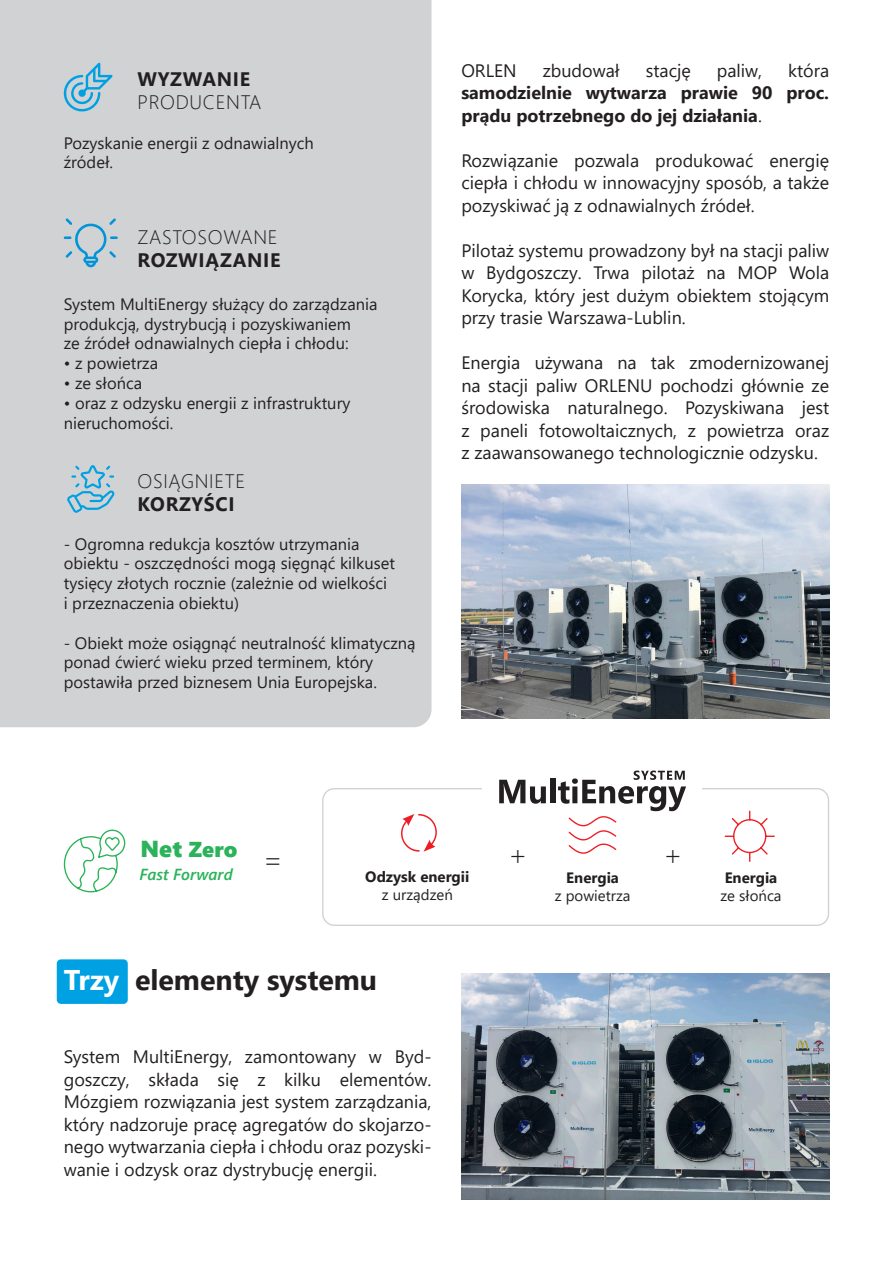
<style>
.page{position:relative;width:893px;height:1263px;background:#fff}
.page>*{position:absolute;margin:0;border:0;box-sizing:border-box;transform-origin:0 0}
.t1{font:300 29.1px "Segoe UI";color:#231f20}
.t2{font:700 28.5px "Segoe UI";color:#231f20}
.t3{font:21.6px "Segoe UI Black";color:#2ab35a}
.t4{font:300 19.5px "Segoe UI";letter-spacing:.035em;color:#231f20}
.t5{font:700 19.5px "Segoe UI";letter-spacing:.035em;color:#231f20}
.t6{font:18px/22.5px "Segoe UI";color:#231f20;text-align:justify}
.t7{font:700 18px/22.5px "Segoe UI";color:#231f20;text-align:justify}
.t8{font:16.5px/19.8px "Segoe UI";color:#231f20}
.t9{font:italic 600 15.9px "Segoe UI";color:#2ab35a}
.t10{font:700 15px "Segoe UI";color:#231f20}
.t11{font:15px "Segoe UI";color:#231f20}
.s1{font-weight:400}
.s2{font-size:23.1px}
.s3{color:#fff}
</style>
<div class="page">
<div style="left:57px;top:959px;width:71px;height:45px;background:#00a1e3;border-radius:4px"></div>
<img style="left:461px;top:973px;width:368px;height:226px">
<img style="left:461px;top:484px;width:368px;height:234px">
<div style="left:0;top:0;width:432px;height:727px;background:#d1d2d4"></div>
<svg style="left:64px;top:63px;width:49px;height:49px"></svg>
<svg style="left:64px;top:218px;width:54px;height:49px"></svg>
<svg style="left:63px;top:829px;width:63px;height:64px"></svg>
<div style="left:322px;top:788px;width:507px;height:138px;border:1px solid #d1d2d4;border-radius:12px"></div>
<div style="left:483px;top:770px;width:219px;height:55px;background:#fff"></div>
<svg style="left:724px;top:810px;width:51px;height:52px"></svg>
<svg style="left:499px;top:780px;width:47px;height:24px"></svg>
<div style="left:550px;top:778px;width:5px;height:25px;background:#231f20"></div>
<svg style="left:558px;top:770px;width:128px;height:84px"></svg>
<svg style="left:401px;top:814px;width:36px;height:38px"></svg>
<svg style="left:67px;top:465px;width:48px;height:48px"></svg>
<p class="t5" style="left:137px;top:60px;width:114px">WYZWANIE</p>
<p class="t4" style="left:137px;top:84px;width:125px">PRODUCENTA</p>
<p class="t8" style="left:64px;top:131px;width:252px">Pozyskanie energii z odnawialnych źródeł.</p>
<p class="t4" style="left:137px;top:219px;width:142px">ZASTOSOWANE</p>
<p class="t5" style="left:137px;top:242px;width:145px">ROZWIĄZANIE</p>
<p class="t8" style="left:64px;top:292px;width:315px">System MultiEnergy służący do zarządzania produkcją, dystrybucją i pozyskiwaniem<br>ze źródeł odnawialnych ciepła i chłodu:</p>
<p class="t8" style="left:64px;top:352px;width:96px">• z powietrza</p>
<p class="t8" style="left:64px;top:372px;width:80px">• ze słońca</p>
<p class="t8" style="left:64px;top:391px;width:288px">• oraz z odzysku energii z infrastruktury nieruchomości.</p>
<p class="t4" style="left:137px;top:462px;width:109px">OSIĄGNIETE</p>
<p class="t5" style="left:137px;top:486px;width:99px">KORZYŚCI</p>
<p class="t8" style="left:64px;top:532px;width:333px">- Ogromna redukcja kosztów utrzymania obiektu - oszczędności mogą sięgnąć kilkuset tysięcy złotych rocznie (zależnie od wielkości i przeznaczenia obiektu)</p>
<p class="t8" style="left:64px;top:631px;width:353px">- Obiekt może osiągnąć neutralność klimatyczną ponad ćwierć wieku przed terminem, który postawiła przed biznesem Unia Europejska.</p>
<p class="t7" style="left:461px;top:58px;width:369px;text-indent:327px"><span class="s1">która </span>samodzielnie wytwarza prawie 90 proc. prądu potrzebnego do jej działania<span class="s1">.</span></p>
<p class="t6" style="left:461px;top:148px;width:369px">Rozwiązanie pozwala produkować energię ciepła i chłodu w innowacyjny sposób, a także pozyskiwać ją z odnawialnych źródeł.</p>
<p class="t6" style="left:461px;top:238px;width:369px">Pilotaż systemu prowadzony był na stacji paliw w Bydgoszczy. Trwa pilotaż na MOP Wola Korycka, który jest dużym obiektem stojącym przy trasie Warszawa-Lublin.</p>
<p class="t6" style="left:461px;top:350px;width:369px">Energia używana na tak zmodernizowanej na stacji paliw ORLENU pochodzi głównie ze środowiska naturalnego. Pozyskiwana jest z paneli fotowoltaicznych, z powietrza oraz z zaawansowanego technologicznie odzysku.</p>
<p class="t6" style="left:461px;top:58px;width:57px">ORLEN</p>
<p class="t6" style="left:543px;top:58px;width:79px">zbudował</p>
<p class="t6" style="left:646px;top:58px;width:46px">stację</p>
<p class="t6" style="left:717px;top:58px;width:47px">paliw,</p>
<p class="t3" style="left:140px;top:834px;width:99px"><span class="s2">Net</span> Zero</p>
<p class="t9" style="left:140px;top:860px;width:95px">Fast Forward</p>
<p class="t1" style="left:263px;top:832px;width:20px">=</p>
<p class="t10" style="left:365px;top:863px;width:106px">Odzysk energii</p>
<p class="t11" style="left:382px;top:881px;width:72px">z urządzeń</p>
<p class="t2" style="left:64px;top:953px;width:315px"><span class="s3">Trzy</span> elementy systemu</p>
<p class="t6" style="left:64px;top:1044px;width:369px">System MultiEnergy, zamontowany w Byd&shy;goszczy, składa się z kilku elementów.<br>Mózgiem rozwiązania jest system zarządzania, który nadzoruje pracę agregatów do skojarzo&shy;nego wytwarzania ciepła i chłodu oraz pozyski&shy;wanie i odzysk oraz dystrybucję energii.</p>
<p class="t1" style="left:508px;top:827px;width:20px">+</p>
<p class="t1" style="left:663px;top:827px;width:20px">+</p>
<p class="t10" style="left:566px;top:863px;width:54px">Energia</p>
<p class="t11" style="left:555px;top:881px;width:77px">z powietrza</p>
<p class="t10" style="left:725px;top:863px;width:54px">Energia</p>
<p class="t11" style="left:720px;top:881px;width:63px">ze słońca</p>
</div>
